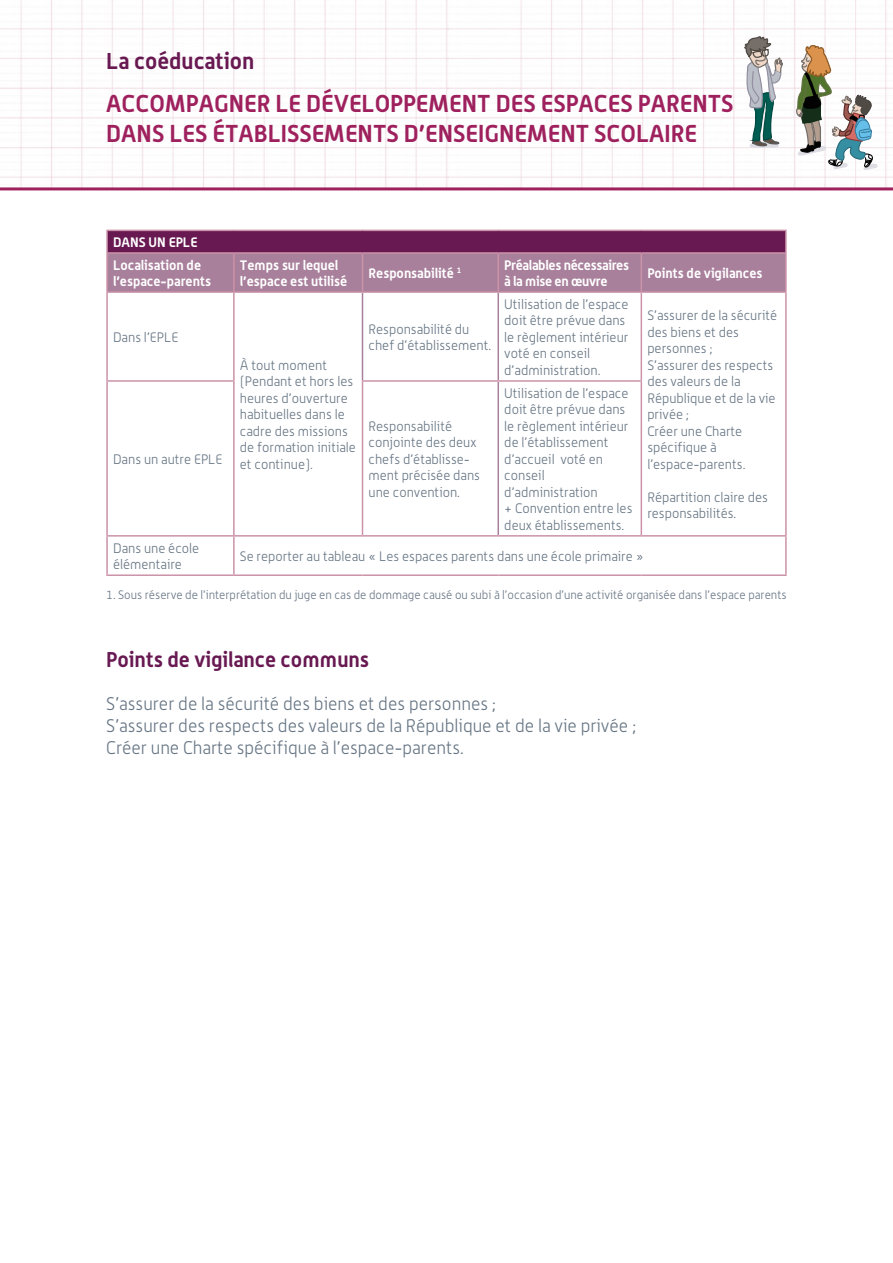
<style>
.page{position:relative;width:893px;height:1263px;background:#fff}
.page>*{position:absolute;margin:0;border:0;box-sizing:border-box;transform-origin:0 0}
.t1{font:700 24px/30px "Alwyn";color:#9e215e}
.t2{font:700 22.5px "Alwyn";color:#681952}
.titre_2{font:700 21px "Alwyn";color:#681952}
.t3{font:300 18px "Alwyn";color:#667584}
.t4{font:300 13.5px/16.5px "Alwyn";color:#667584}
.t5{font:700 13.5px/16.5px "Alwyn";color:#fff}
.t6{font:700 13.5px/16.5px "Alwyn";letter-spacing:-.02em;color:#fff}
.t7{font:300 12px "Alwyn";color:#667584}
</style>
<div class="page">
<svg style="left:0;top:0;width:893px;height:190px"></svg>
<svg style="left:744px;top:28px;width:134px;height:143px"></svg>
<div style="left:107px;top:230px;width:679px;height:23px;background:#681952"></div>
<div style="left:108px;top:254px;width:677px;height:37px;background:#a9809c"></div>
<hr style="left:362px;top:293px;width:1px;height:87px;background:#a9809c">
<hr style="left:497px;top:293px;width:2px;height:87px;background:#a9809c">
<hr style="left:497px;top:382px;width:2px;height:153px;background:#a9809c">
<hr style="left:362px;top:380px;width:136px;height:2px;background:#cb92a8">
<hr style="left:362px;top:382px;width:1px;height:153px;background:#cb92a8">
<hr style="left:498px;top:380px;width:144px;height:2px;background:#cb92a8">
<hr style="left:234px;top:535px;width:128px;height:2px;background:#cb92a8">
<hr style="left:362px;top:535px;width:136px;height:2px;background:#cb92a8">
<hr style="left:498px;top:535px;width:143px;height:2px;background:#cb92a8">
<hr style="left:785px;top:537px;width:2px;height:37px;background:#cb92a8">
<hr style="left:234px;top:574px;width:128px;height:2px;background:#cb92a8">
<hr style="left:362px;top:574px;width:136px;height:2px;background:#cb92a8">
<hr style="left:498px;top:574px;width:143px;height:2px;background:#cb92a8">
<hr style="left:641px;top:574px;width:146px;height:2px;background:#cb92a8">
<hr style="left:106px;top:537px;width:2px;height:37px;background:#cb92a8">
<hr style="left:233px;top:537px;width:2px;height:37px;background:#cb92a8">
<hr style="left:106px;top:574px;width:128px;height:2px;background:#cb92a8">
<hr style="left:106px;top:293px;width:2px;height:87px;background:#cb92a8">
<hr style="left:233px;top:293px;width:2px;height:87px;background:#cb92a8">
<hr style="left:106px;top:254px;width:2px;height:37px;background:#cb92a8">
<hr style="left:785px;top:254px;width:2px;height:37px;background:#cb92a8">
<hr style="left:106px;top:291px;width:128px;height:2px;background:#cb92a8">
<hr style="left:106px;top:230px;width:128px;height:1px;background:#cb92a8">
<hr style="left:106px;top:231px;width:2px;height:21px;background:#cb92a8">
<hr style="left:234px;top:230px;width:128px;height:1px;background:#cb92a8">
<hr style="left:362px;top:230px;width:136px;height:1px;background:#cb92a8">
<hr style="left:498px;top:230px;width:143px;height:1px;background:#cb92a8">
<hr style="left:641px;top:230px;width:146px;height:1px;background:#cb92a8">
<hr style="left:785px;top:231px;width:2px;height:21px;background:#cb92a8">
<hr style="left:106px;top:252px;width:128px;height:2px;background:#cb92a8">
<hr style="left:641px;top:252px;width:146px;height:2px;background:#cb92a8">
<hr style="left:641px;top:291px;width:146px;height:2px;background:#cb92a8">
<hr style="left:641px;top:293px;width:1px;height:87px;background:#cb92a8">
<hr style="left:785px;top:293px;width:2px;height:88px;background:#cb92a8">
<hr style="left:641px;top:382px;width:1px;height:153px;background:#cb92a8">
<hr style="left:785px;top:381px;width:2px;height:154px;background:#cb92a8">
<hr style="left:641px;top:535px;width:146px;height:2px;background:#cb92a8">
<hr style="left:106px;top:380px;width:129px;height:2px;background:#cb92a8">
<hr style="left:106px;top:382px;width:2px;height:153px;background:#cb92a8">
<hr style="left:233px;top:382px;width:2px;height:153px;background:#cb92a8">
<hr style="left:106px;top:535px;width:128px;height:2px;background:#cb92a8">
<hr style="left:362px;top:254px;width:1px;height:37px;background:#cb92a8">
<hr style="left:497px;top:254px;width:2px;height:37px;background:#cb92a8">
<hr style="left:234px;top:252px;width:128px;height:2px;background:#cb92a8">
<hr style="left:233px;top:254px;width:2px;height:37px;background:#cb92a8">
<hr style="left:362px;top:252px;width:136px;height:2px;background:#cb92a8">
<hr style="left:498px;top:252px;width:143px;height:2px;background:#cb92a8">
<hr style="left:641px;top:254px;width:1px;height:37px;background:#cb92a8">
<hr style="left:234px;top:291px;width:128px;height:2px;background:#cb92a8">
<hr style="left:362px;top:291px;width:136px;height:2px;background:#cb92a8">
<hr style="left:498px;top:291px;width:143px;height:2px;background:#cb92a8">
<h2 class="t2" style="left:106px;top:47px;width:150px">La coéducation</h2>
<h1 class="t1" style="left:106px;top:88px;width:629px">ACCOMPAGNER LE DÉVELOPPEMENT DES ESPACES PARENTS<br>DANS LES ÉTABLISSEMENTS D’ENSEIGNEMENT SCOLAIRE</h1>
<p class="t5" style="left:113px;top:234px;width:86px">DANS UN EPLE</p>
<p class="t5" style="left:113px;top:256px;width:99px">Localisation de l’espace-parents</p>
<p class="t5" style="left:240px;top:256px;width:109px">Temps sur lequel l’espace est utilisé</p>
<p class="t5" style="left:368px;top:264px;width:94px">Responsabilité <sup>1</sup></p>
<p class="t6" style="left:504px;top:256px;width:126px">Préalables nécessaires à la mise en œuvre</p>
<p class="t5" style="left:647px;top:264px;width:117px">Points de vigilances</p>
<p class="t4" style="left:113px;top:329px;width:67px">Dans l’EPLE</p>
<p class="t4" style="left:113px;top:451px;width:111px">Dans un autre EPLE</p>
<p class="t4" style="left:240px;top:357px;width:89px">À tout moment</p>
<p class="t4" style="left:240px;top:373px;width:118px">(Pendant et hors les heures d’ouverture habituelles dans le cadre des missions de formation initiale et continue).</p>
<p class="t4" style="left:368px;top:320px;width:124px">Responsabilité du chef d’établissement.</p>
<p class="t4" style="left:369px;top:418px;width:113px">Responsabilité conjointe des deux chefs d’établisse&shy;ment précisée dans une convention.</p>
<p class="t4" style="left:504px;top:296px;width:126px">Utilisation de l’espace doit être prévue dans le règlement intérieur voté en conseil d’administration.</p>
<p class="t4" style="left:647px;top:307px;width:131px">S’assurer de la sécurité des biens et des personnes ;</p>
<p class="t4" style="left:647px;top:357px;width:130px">S’assurer des respects des valeurs de la<br>République et de la vie privée ;</p>
<p class="t4" style="left:647px;top:423px;width:100px">Créer une Charte spécifique à l’espace-parents.</p>
<p class="t4" style="left:647px;top:489px;width:122px">Répartition claire des responsabilités.</p>
<p class="t4" style="left:504px;top:385px;width:126px">Utilisation de l’espace doit être prévue dans le règlement intérieur de l’établissement d’accueil voté en conseil d’administration</p>
<p class="t4" style="left:504px;top:500px;width:130px">+ Convention entre les deux établissements.</p>
<p class="t4" style="left:113px;top:539px;width:88px">Dans une école élémentaire</p>
<p class="t4" style="left:240px;top:548px;width:405px">Se reporter au tableau « Les espaces parents dans une école primaire »</p>
<p class="t7" style="left:106px;top:588px;width:682px">1. Sous réserve de l’interprétation du juge en cas de dommage causé ou subi à l’occasion d’une activité organisée dans l’espace parents</p>
<p class="titre_2" style="left:106px;top:647px;width:264px">Points de vigilance communs</p>
<p class="t3" style="left:106px;top:694px;width:391px">S’assurer de la sécurité des biens et des personnes ;</p>
<p class="t3" style="left:106px;top:715px;width:531px">S’assurer des respects des valeurs de la République et de la vie privée ;</p>
<p class="t3" style="left:106px;top:737px;width:359px">Créer une Charte spécifique à l’espace-parents.</p>
</div>
